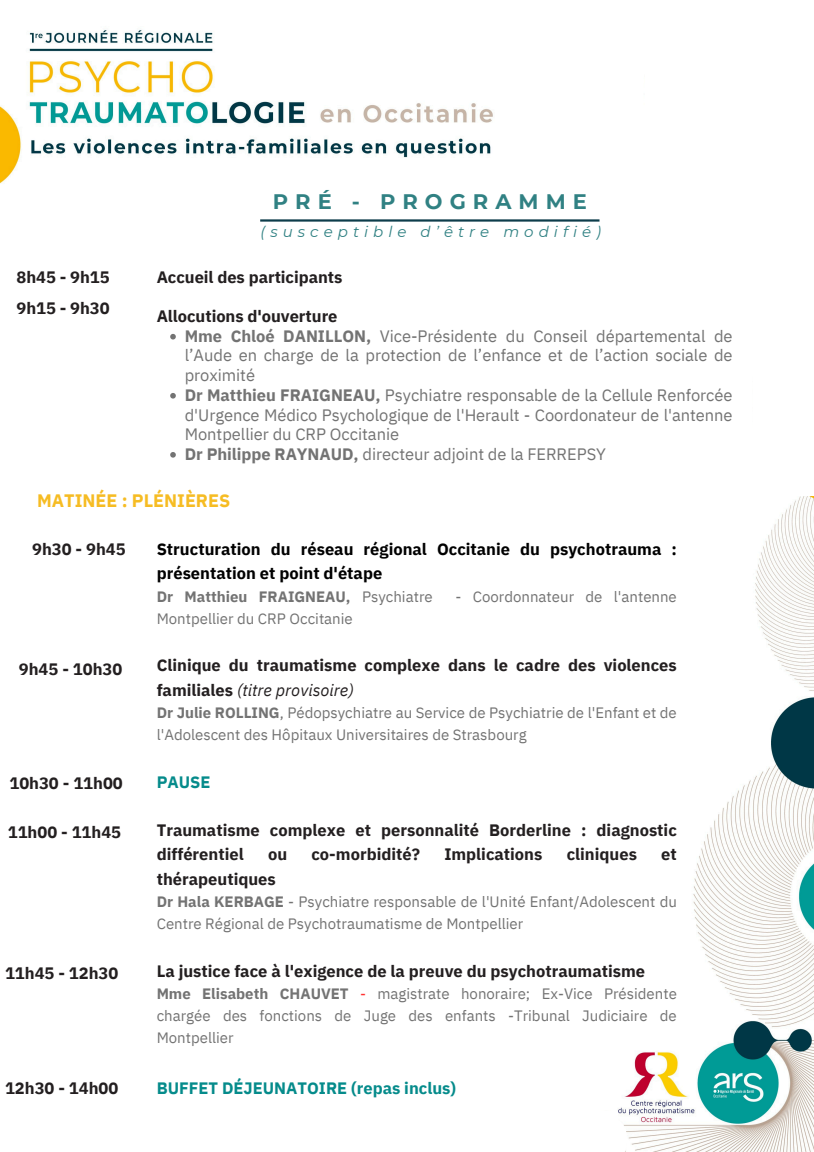
<style>
.page{position:relative;width:814px;height:1152px;background:#fff}
.page>*{position:absolute;margin:0;border:0;box-sizing:border-box;transform-origin:0 0}
.t1{font:700 21px "Montserrat";letter-spacing:.335em;color:#308183}
.t2{font:700 18px "IBM Plex Sans";color:#f6bc23}
.t3{font:700 16.5px/24.2px "IBM Plex Sans";color:#231f20}
.t4{font:16.5px/19.6px "IBM Plex Sans";letter-spacing:-.005em;color:#737373;text-align:justify}
.t5{font:700 16.5px/24.2px "IBM Plex Sans";color:#000}
.t6{font:700 16.5px "IBM Plex Sans";color:#058b8b}
.t7{font:15px/21.9px "IBM Plex Sans";color:#737373}
.t8{font:700 15px "IBM Plex Sans";color:#737373}
.t9{font:italic 15px "Montserrat";letter-spacing:.335em;color:#308183}
.s1{font-weight:700}
.s2{font-weight:400}
.s3{font-weight:400;font-style:italic}
.s4{color:#ff3131}
</style>
<div class="page">
<img style="left:0;top:30px;width:813px;height:1121px">
<hr style="left:260px;top:219px;width:339px;height:3px;background:#0d3d4b">
<div style="left:645px;top:0;width:168px;height:354px;background:#fff"></div>
<div style="left:753px;top:142px;width:60px;height:354px;background:#fff"></div>
<div style="left:0;top:1111px;width:617px;height:41px;background:#fff"></div>
<svg style="left:617px;top:1118px;width:10px;height:34px"></svg>
<svg style="left:170px;top:334px;width:6px;height:6px"></svg>
<svg style="left:170px;top:393px;width:6px;height:6px"></svg>
<svg style="left:170px;top:452px;width:6px;height:6px"></svg>
<p class="t3" style="left:17px;top:264px;width:94px">8h45 - 9h15</p>
<p class="t3" style="left:17px;top:296px;width:94px">9h15 - 9h30</p>
<p class="t1" style="left:273px;top:189px;width:315px">PRÉ - PROGRAMME</p>
<h1 class="t9" style="left:260px;top:222px;width:342px">(susceptible d’être modifié)</h1>
<p class="t3" style="left:157px;top:264px;width:187px">Accueil des participants</p>
<p class="t3" style="left:157px;top:304px;width:182px">Allocutions d'ouverture</p>
<h3 class="t4" style="left:185px;top:326px;width:549px"><span class="s1">Mme Chloé DANILLON,</span> Vice-Présidente du Conseil départemental de l’Aude en charge de la protection de l’enfance et de l’action sociale de proximité</h3>
<h3 class="t4" style="left:185px;top:385px;width:549px"><span class="s1">Dr Matthieu FRAIGNEAU,</span> Psychiatre responsable de la Cellule Renforcée d'Urgence Médico Psychologique de l'Herault - Coordonateur de l'antenne Montpellier du CRP Occitanie</h3>
<h3 class="t4" style="left:185px;top:444px;width:422px"><span class="s1">Dr Philippe RAYNAUD,</span> directeur adjoint de la FERREPSY</h3>
<p class="t2" style="left:37px;top:489px;width:194px">MATINÉE : PLÉNIÈRES</p>
<h3 class="t3" style="left:32px;top:537px;width:95px">9h30 - 9h45</h3>
<h3 class="t5" style="left:157px;top:537px;width:521px">Structuration du réseau régional Occitanie du psychotrauma : présentation et point d'étape</h3>
<h3 class="t8" style="left:157px;top:586px;width:277px">Dr Matthieu FRAIGNEAU, <span class="s2">Psychiatre</span></h3>
<h3 class="t7" style="left:455px;top:585px;width:223px">- Coordonnateur de l'antenne</h3>
<h3 class="t7" style="left:157px;top:607px;width:197px">Montpellier du CRP Occitanie</h3>
<h3 class="t3" style="left:157px;top:653px;width:521px">Clinique du traumatisme complexe dans le cadre des violences familiales <span class="s3">(titre provisoire)</span></h3>
<h4 class="t7" style="left:157px;top:702px;width:521px"><span class="s1">Dr Julie ROLLING</span>, Pédopsychiatre au Service de Psychiatrie de l'Enfant et de l'Adolescent des Hôpitaux Universitaires de Strasbourg</h4>
<p class="t6" style="left:157px;top:771px;width:55px">PAUSE</p>
<p class="t3" style="left:157px;top:818px;width:521px">Traumatisme complexe et personnalité Borderline : diagnostic différentiel</p>
<h2 class="t3" style="left:19px;top:657px;width:105px">9h45 - 10h30</h2>
<h3 class="t3" style="left:9px;top:771px;width:115px">10h30 - 11h00</h3>
<h3 class="t3" style="left:8px;top:820px;width:115px">11h00 - 11h45</h3>
<p class="t3" style="left:268px;top:842px;width:21px">ou</p>
<p class="t3" style="left:311px;top:842px;width:110px">co-morbidité?</p>
<p class="t3" style="left:444px;top:842px;width:100px">Implications</p>
<p class="t3" style="left:566px;top:842px;width:72px">cliniques</p>
<p class="t3" style="left:661px;top:842px;width:17px">et</p>
<p class="t3" style="left:157px;top:866px;width:121px">thérapeutiques</p>
<p class="t7" style="left:157px;top:891px;width:521px"><span class="s1">Dr Hala KERBAGE</span> - Psychiatre responsable de l'Unité Enfant/Adolescent du<br>Centre Régional de Psychotraumatisme de Montpellier</p>
<h2 class="t3" style="left:157px;top:959px;width:490px">La justice face à l'exigence de la preuve du psychotraumatisme</h2>
<h4 class="t7" style="left:157px;top:983px;width:521px;text-align:justify"><span class="s1">Mme Elisabeth CHAUVET</span> <span class="s4">-</span> magistrate honoraire; Ex-Vice Présidente chargée des fonctions de Juge des enfants -Tribunal Judiciaire de Montpellier</h4>
<p class="t6" style="left:157px;top:1078px;width:301px">BUFFET DÉJEUNATOIRE (repas inclus)</p>
<h3 class="t3" style="left:5px;top:960px;width:115px">11h45 - 12h30</h3>
<h3 class="t3" style="left:5px;top:1076px;width:115px">12h30 - 14h00</h3>
</div>
